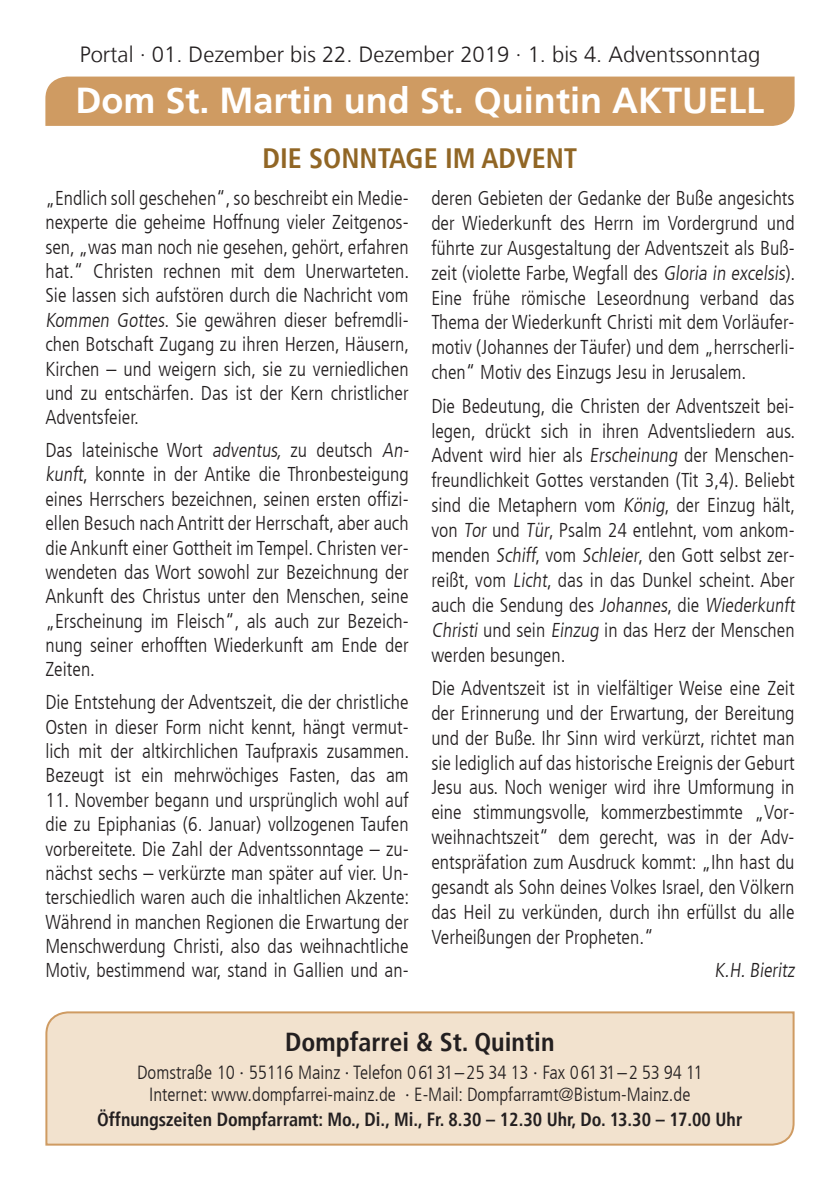
<style>
.page{position:relative;width:840px;height:1191px;background:#fff}
.page>*{position:absolute;margin:0;border:0;box-sizing:border-box;transform-origin:0 0}
.t1{font:700 36px "Frutiger LT";color:#fff}
.t2{font:700 condensed 28px "Frutiger LT";color:#916625}
.t3{font:700 condensed 26px "Frutiger LT";color:#231f20}
.t4{font:300 22px "Frutiger LT";color:#231f20}
.t5{font:300 condensed 20px/24.4px "Frutiger LT";color:#231f20;text-align:justify}
.t6{font:300 condensed 19px/22px "Frutiger LT";color:#231f20;text-align:center}
.t7{font:700 condensed 19px "Frutiger LT";color:#231f20;scale:.95 1}
</style>
<div class="page">
<svg style="left:45px;top:1011px;width:750px;height:135px;background:#f0dfca"></svg>
<div style="left:45px;top:77px;width:749px;height:49px;background:#cf9b62"></div>
<p class="t4" style="left:80px;top:42px;width:681px">Portal · 01. Dezember bis 22. Dezember 2019 · 1. bis 4. Adventssonntag</p>
<h1 class="t1" style="left:75px;top:80px;width:690px">Dom St. Martin und St. Quintin AKTUELL</h1>
<h2 class="t2" style="left:262px;top:142px;width:316px">DIE SONNTAGE IM ADVENT</h2>
<p class="t5" style="left:45px;top:186px;width:365px">„Endlich soll geschehen“, so beschreibt ein Medie&shy;nexperte die geheime Hoffnung vieler Zeitgenos&shy;sen, „was man noch nie gesehen, gehört, erfahren hat.“ Christen rechnen mit dem Unerwarteten.<br>Sie lassen sich aufstören durch die Nachricht vom Kommen Gottes. Sie gewähren dieser befremdli&shy;chen Botschaft Zugang zu ihren Herzen, Häusern, Kirchen – und weigern sich, sie zu verniedlichen und zu entschärfen. Das ist der Kern christlicher Adventsfeier.</p>
<p class="t5" style="left:45px;top:438px;width:367px;text-align:left">Das lateinische Wort adventus, zu deutsch An&shy;kunft, konnte in der Antike die Thronbesteigung eines Herrschers bezeichnen, seinen ersten offizi&shy;ellen Besuch nach Antritt der Herrschaft, aber auch die Ankunft einer Gottheit im Tempel. Christen ver&shy;wendeten das Wort sowohl zur Bezeichnung der Ankunft des Christus unter den Menschen, seine „Erscheinung im Fleisch“, als auch zur Bezeich&shy;nung seiner erhofften Wiederkunft am Ende der Zeiten.</p>
<p class="t5" style="left:45px;top:690px;width:365px">Die Entstehung der Adventszeit, die der christliche Osten in dieser Form nicht kennt, hängt vermut&shy;lich mit der altkirchlichen Taufpraxis zusammen.<br>Bezeugt ist ein mehrwöchiges Fasten, das am</p>
<p class="t5" style="left:45px;top:788px;width:365px">11. November begann und ursprünglich wohl auf die zu Epiphanias (6. Januar) vollzogenen Taufen vorbereitete. Die Zahl der Adventssonntage – zu&shy;nächst sechs – verkürzte man später auf vier. Un&shy;terschiedlich waren auch die inhaltlichen Akzente:<br>Während in manchen Regionen die Erwartung der Menschwerdung Christi, also das weihnachtliche Motiv, bestimmend war, stand in Gallien und an-</p>
<p class="t5" style="left:431px;top:186px;width:365px">deren Gebieten der Gedanke der Buße angesichts der Wiederkunft des Herrn im Vordergrund und führte zur Ausgestaltung der Adventszeit als Buß&shy;zeit (violette Farbe, Wegfall des Gloria in excelsis).<br>Eine frühe römische Leseordnung verband das Thema der Wiederkunft Christi mit dem Vorläufer&shy;motiv (Johannes der Täufer) und dem „herrscherli&shy;chen“ Motiv des Einzugs Jesu in Jerusalem.</p>
<p class="t5" style="left:431px;top:393px;width:367px;text-align:left">Die Bedeutung, die Christen der Adventszeit bei&shy;legen, drückt sich in ihren Adventsliedern aus.<br>Advent wird hier als Erscheinung der Menschen&shy;freundlichkeit Gottes verstanden (Tit 3,4). Beliebt sind die Metaphern vom König, der Einzug hält, von Tor und Tür, Psalm 24 entlehnt, vom ankom&shy;menden Schiff, vom SchIeier, den Gott selbst zer&shy;reißt, vom Licht, das in das Dunkel scheint. Aber auch die Sendung des Johannes, die Wiederkunft Christi und sein Einzug in das Herz der Menschen werden besungen.</p>
<p class="t5" style="left:431px;top:676px;width:364px">Die Adventszeit ist in vielfältiger Weise eine Zeit der Erinnerung und der Erwartung, der Bereitung und der Buße. Ihr Sinn wird verkürzt, richtet man sie lediglich auf das historische Ereignis der Geburt Jesu aus. Noch weniger wird ihre Umformung in eine stimmungsvolle, kommerzbestimmte „Vor&shy;weihnachtszeit“ dem gerecht, was in der Adv&shy;entspräfation zum Ausdruck kommt: „Ihn hast du gesandt als Sohn deines Volkes Israel, den Völkern das Heil zu verkünden, durch ihn erfüllst du alle Verheißungen der Propheten.“</p>
<p class="t5" style="left:714px;top:958px;width:84px">K.H. Bieritz</p>
<h3 class="t3" style="left:285px;top:1026px;width:271px">Dompfarrei &amp; St. Quintin</h3>
<p class="t6" style="left:137px;top:1061px;width:566px">Domstraße 10 · 55116 Mainz · Telefon 06131–25 34 13 · Fax 06131–2 53 94 11<br>Internet: www.dompfarrei-mainz.de · E-Mail: Dompfarramt@Bistum-Mainz.de</p>
<p class="t7" style="left:97px;top:1107px;width:680px">Öffnungszeiten Dompfarramt: Mo., Di., Mi., Fr. 8.30 – 12.30 Uhr, Do. 13.30 – 17.00 Uhr</p>
</div>
